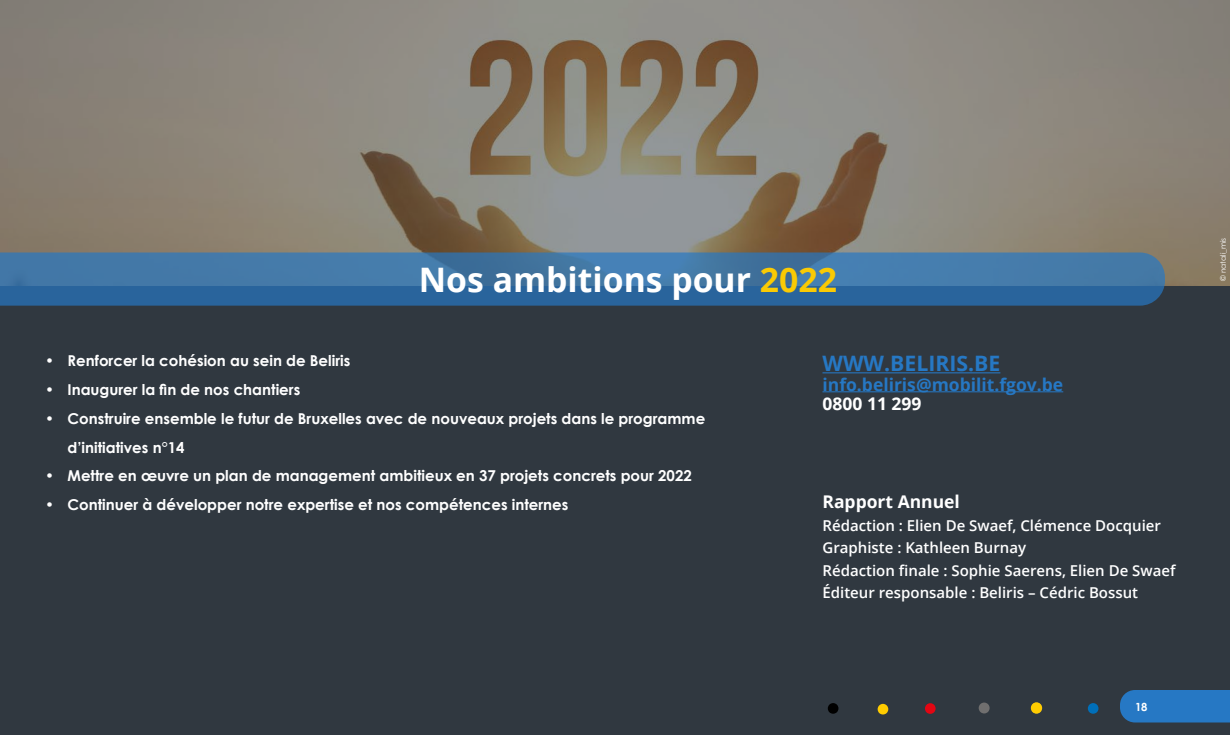
<style>
.page{position:relative;width:1230px;height:735px;background:#fff}
.page>*{position:absolute;margin:0;border:0;box-sizing:border-box;transform-origin:0 0}
.t1{font:700 33.75px "Open Sans";color:#fff}
.t2{font:700 21.25px "Open Sans";color:#2678c4}
.t3{font:700 17.5px "Open Sans";color:#2678c4}
.t4{font:700 17.5px "Open Sans";color:#fff}
.t5{font:700 15px/28.8px "Century Gothic";color:#fff}
.t6{font:600 15px/22.5px "Open Sans";color:#fff}
.t7{font:700 11.25px "Century Gothic";color:#fff}
.t8{font:7.5px "Century Gothic";color:#fff}
.s1{color:#faca04}
</style>
<div class="page">
<svg style="left:0;top:0;width:1230px;height:286px;background:#8a8378"></svg>
<div style="left:0;top:286px;width:1230px;height:449px;background:#303840"></div>
<svg style="left:0;top:252px;width:1165px;height:54px;background:#3a70a2"></svg>
<div style="left:1120px;top:690px;width:110px;height:32px;background:#2678c4"></div>
<svg style="left:979px;top:703px;width:11px;height:10px"></svg>
<svg style="left:925px;top:703px;width:11px;height:11px"></svg>
<svg style="left:878px;top:704px;width:10px;height:10px"></svg>
<svg style="left:828px;top:703px;width:10px;height:11px"></svg>
<svg style="left:1088px;top:703px;width:10px;height:11px"></svg>
<svg style="left:1031px;top:702px;width:11px;height:12px"></svg>
<hr style="left:822px;top:372px;width:178px;height:1px;background:#2678c4">
<hr style="left:822px;top:391px;width:241px;height:1px;background:#2678c4">
<h1 class="t1" style="left:419px;top:256px;width:420px">Nos ambitions pour <span class="s1">2022</span></h1>
<p class="t5" style="left:45px;top:346px;width:307px">• Renforcer la cohésion au sein de Beliris</p>
<p class="t5" style="left:45px;top:375px;width:257px">• Inaugurer la fin de nos chantiers</p>
<p class="t5" style="left:68px;top:403px;width:639px;text-indent:-22px">• Construire ensemble le futur de Bruxelles avec de nouveaux projets dans le programme d’initiatives n°14</p>
<p class="t5" style="left:45px;top:461px;width:648px">• Mettre en œuvre un plan de management ambitieux en 37 projets concrets pour 2022</p>
<p class="t5" style="left:45px;top:490px;width:525px">• Continuer à développer notre expertise et nos compétences internes</p>
<h2 class="t2" style="left:822px;top:349px;width:179px">WWW.BELIRIS.BE</h2>
<p class="t3" style="left:822px;top:372px;width:242px">info.beliris@mobilit.fgov.be</p>
<p class="t4" style="left:822px;top:391px;width:101px">0800 11 299</p>
<p class="t4" style="left:822px;top:490px;width:139px">Rapport Annuel</p>
<p class="t6" style="left:823px;top:514px;width:355px">Rédaction : Elien De Swaef, Clémence Docquier Graphiste : Kathleen Burnay<br>Rédaction finale : Sophie Saerens, Elien De Swaef Éditeur responsable : Beliris – Cédric Bossut</p>
<p class="t7" style="left:1135px;top:698px;width:14px">18</p>
<p class="t8" style="left:1218px;top:281px;width:45px;rotate:-90deg">© natali_mis</p>
</div>
